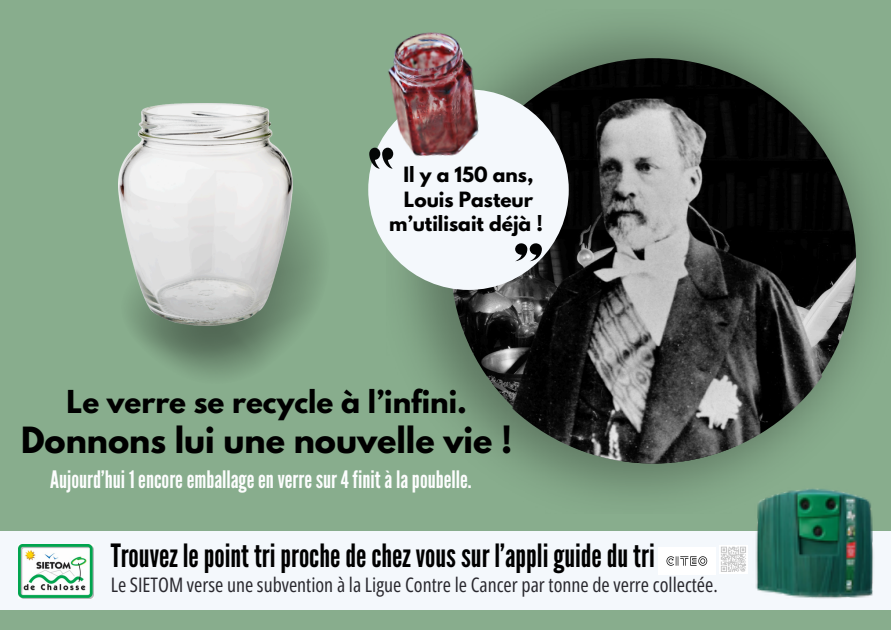
<style>
.page{position:relative;width:891px;height:630px;background:#88ad8d}
.page>*{position:absolute;margin:0;border:0;box-sizing:border-box;transform-origin:0 0}
.t1{font:32px "League Gothic";color:#000}
.t2{font:700 32px "League Spartan";color:#000}
.t3{font:700 28px "League Spartan";color:#000}
.t4{font:24px "League Gothic";color:#fcfdfd}
.t5{font:20px "Open Sans Condensed";color:#29282e}
.t6{font:700 18.8px/24.8px "League Spartan";color:#000;text-align:center}
</style>
<div class="page">
<img style="left:388px;top:26px;width:486px;height:471px">
<img style="left:445px;top:46px;width:416px;height:418px;border-radius:50%">
<div style="left:368px;top:89px;width:201px;height:201px;background:#f4f8fc;border-radius:50%"></div>
<img style="left:133px;top:175px;width:187px;height:202px">
<img style="left:300px;top:26px;width:237px;height:154px">
<svg style="left:369px;top:148px;width:24px;height:21px"></svg>
<svg style="left:515px;top:243px;width:27px;height:18px"></svg>
<div style="left:0;top:531px;width:891px;height:78px;background:#f4f8fc"></div>
<img style="left:752px;top:473px;width:122px;height:126px">
<img style="left:19px;top:544px;width:75px;height:54px">
<img style="left:659px;top:548px;width:57px;height:27px">
<div style="left:719px;top:545px;width:29px;height:29px;background:#fff"></div>
<svg style="left:721px;top:546px;width:25px;height:26px"></svg>
<img style="left:118px;top:104px;width:174px;height:222px">
<p class="t6" style="left:389px;top:164px;width:155px">Il y a 150 ans,<br>Louis Pasteur m’utilisait déjà !</p>
<h4 class="t3" style="left:67px;top:388px;width:402px">Le verre se recycle à l’infini.</h4>
<h4 class="t2" style="left:21px;top:424px;width:493px">Donnons lui une nouvelle vie !</h4>
<p class="t4" style="left:50px;top:466px;width:423px">Aujourd’hui 1encoreemballageenverresur4finitàlapoubelle.</p>
<p class="t1" style="left:111px;top:537px;width:546px">Trouvez lepoint triprochedechez vous sur l’appliguidedutri</p>
<p class="t5" style="left:111px;top:570px;width:609px">Le SIETOM verse une subvention à la Ligue Contre le Cancer par tonne de verre collectée.</p>
</div>
